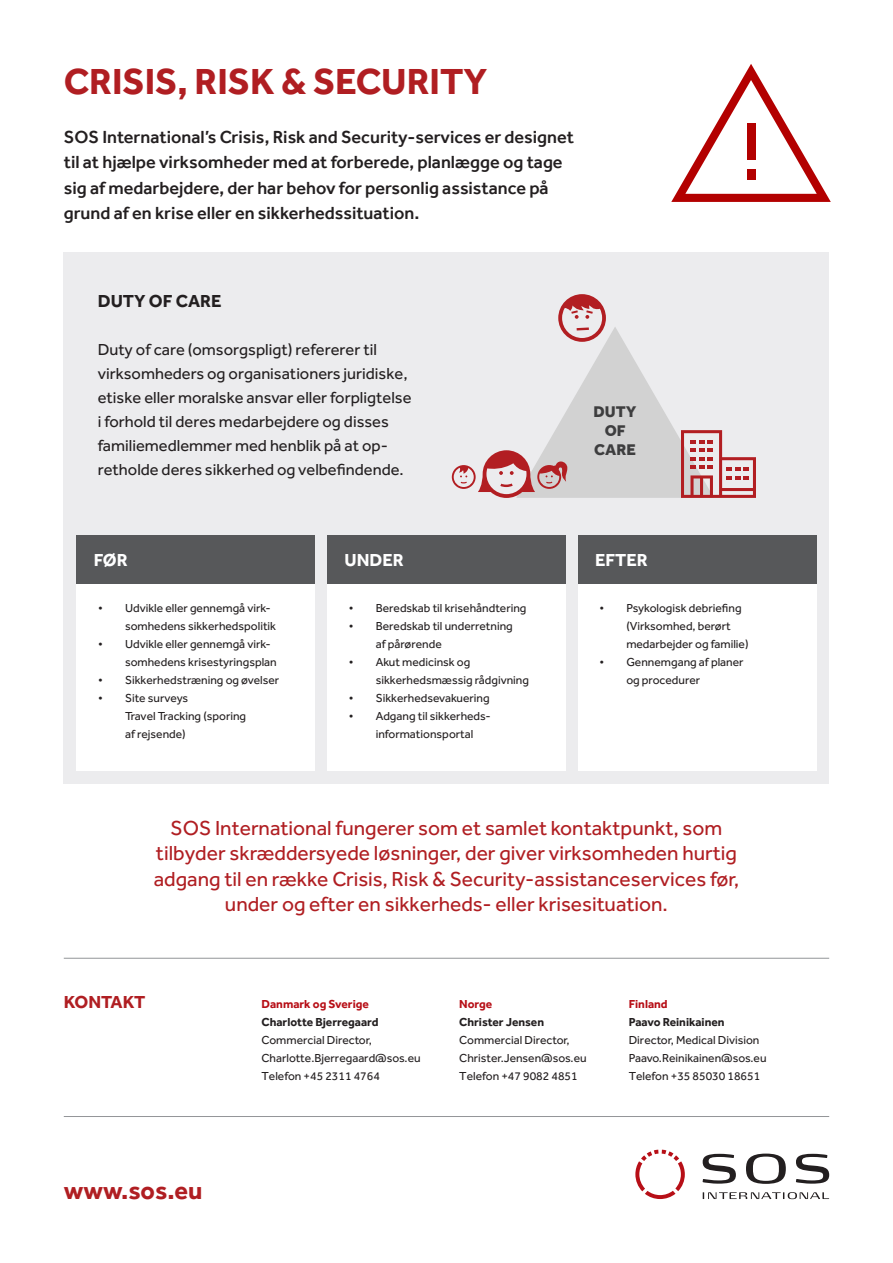
<style>
.page{position:relative;width:893px;height:1263px;background:#fff}
.page>*{position:absolute;margin:0;border:0;box-sizing:border-box;transform-origin:0 0}
.t1{font:700 37.5px "Effra";color:#b01e22}
.t2{font:700 25.5px "Effra";color:#b01e22}
.t3{font:21px/25.2px "Effra";color:#b01e22;text-align:center}
.t4{font:500 18px/25.5px "Effra";color:#231f20}
.Brødtekst_-_8_5_12pt{font:700 18px "Effra";color:#fff}
.t5{font:700 18px "Effra";color:#231f20}
.Overskrifter_-_Brødt{font:700 18px "Effra";letter-spacing:-.015em;color:#b01e22}
.t6{font:16.5px/24px "Effra";color:#231f20}
.Mellemrubrik{font:800 15.9px "Effra";color:#3e3e3f}
.Brødtekst_uden_indry{font:12px/18px "Effra";color:#231f20}
.Brødtekst_uden_indry-2{font:700 12px "Effra";color:#231f20}
.Brødtekst_uden_indry-3{font:700 12px "Effra";color:#b70f17}
</style>
<div class="page">
<div style="left:64px;top:252px;width:765px;height:531px;background:#ececee"></div>
<svg style="left:452px;top:294px;width:304px;height:204px"></svg>
<svg style="left:746px;top:1153px;width:40px;height:31px"></svg>
<svg style="left:703px;top:1154px;width:33px;height:30px"></svg>
<svg style="left:796px;top:1154px;width:33px;height:30px"></svg>
<svg style="left:703px;top:1192px;width:126px;height:7px"></svg>
<svg style="left:635px;top:1150px;width:50px;height:49px"></svg>
<div style="left:77px;top:577px;width:238px;height:194px;background:#fff"></div>
<div style="left:327px;top:577px;width:239px;height:194px;background:#fff"></div>
<div style="left:578px;top:577px;width:238px;height:194px;background:#fff"></div>
<div style="left:77px;top:535px;width:238px;height:48px;background:#57585a"></div>
<div style="left:327px;top:535px;width:239px;height:48px;background:#57585a"></div>
<div style="left:578px;top:535px;width:238px;height:48px;background:#57585a"></div>
<hr style="left:64px;top:1116px;width:765px;height:1px;background:#939598">
<hr style="left:64px;top:958px;width:765px;height:1px;background:#939598">
<svg style="left:671px;top:64px;width:160px;height:138px"></svg>
<div style="left:747px;top:123px;width:8px;height:36px;background:#b30000"></div>
<div style="left:747px;top:169px;width:8px;height:11px;background:#b30000"></div>
<p class="t1" style="left:64px;top:58px;width:425px">CRISIS, RISK &amp; SECURITY</p>
<p class="t4" style="left:64px;top:124px;width:512px">SOS International’s Crisis, Risk and Security-services er designet til at hjælpe virksomheder med at forberede, planlægge og tage sig af medarbejdere, der har behov for personlig assistance på grund af en krise eller en sikkerhedssituation.</p>
<p class="t5" style="left:98px;top:290px;width:125px">DUTY OF CARE</p>
<p class="t6" style="left:98px;top:337px;width:315px">Duty of care (omsorgspligt) refererer til virksomheders og organisationers juridiske, etiske eller moralske ansvar eller forpligtelse i forhold til deres medarbejdere og disses familiemedlemmer med henblik på at op&shy;retholde deres sikkerhed og velbefindende.</p>
<p class="Mellemrubrik" style="left:594px;top:402px;width:44px">DUTY</p>
<p class="Mellemrubrik" style="left:605px;top:421px;width:22px">OF</p>
<p class="Mellemrubrik" style="left:594px;top:440px;width:43px">CARE</p>
<p class="Brødtekst_-_8_5_12pt" style="left:94px;top:549px;width:35px">FØR</p>
<p class="Brødtekst_-_8_5_12pt" style="left:344px;top:549px;width:61px">UNDER</p>
<p class="Brødtekst_-_8_5_12pt" style="left:595px;top:549px;width:54px">EFTER</p>
<p class="Brødtekst_uden_indry" style="left:125px;top:599px;width:153px;text-indent:-27px">• Udvikle eller gennemgå virk&shy;somhedens sikkerhedspolitik</p>
<p class="Brødtekst_uden_indry" style="left:125px;top:635px;width:153px;text-indent:-27px">• Udvikle eller gennemgå virk&shy;somhedens krisestyringsplan</p>
<p class="Brødtekst_uden_indry" style="left:98px;top:671px;width:183px">• Sikkerhedstræning og øvelser</p>
<p class="Brødtekst_uden_indry" style="left:125px;top:689px;width:123px;text-indent:-27px">• Site surveys<br>Travel Tracking (sporing af rejsende)</p>
<p class="Brødtekst_uden_indry" style="left:349px;top:599px;width:179px">• Beredskab til krisehåndtering</p>
<p class="Brødtekst_uden_indry" style="left:376px;top:617px;width:139px;text-indent:-27px">• Beredskab til underretning af pårørende</p>
<p class="Brødtekst_uden_indry" style="left:376px;top:653px;width:155px;text-indent:-27px">• Akut medicinsk og sikkerhedsmæssig rådgivning</p>
<p class="Brødtekst_uden_indry" style="left:349px;top:689px;width:142px">• Sikkerhedsevakuering</p>
<p class="Brødtekst_uden_indry" style="left:376px;top:707px;width:117px;text-indent:-27px">• Adgang til sikkerheds&shy;informationsportal</p>
<p class="Brødtekst_uden_indry" style="left:626px;top:599px;width:124px;text-indent:-27px">• Psykologisk debriefing (Virksomhed, berørt medarbejder og familie)</p>
<p class="Brødtekst_uden_indry" style="left:626px;top:653px;width:119px;text-indent:-27px">• Gennemgang af planer og procedurer</p>
<p class="t3" style="left:154px;top:815px;width:587px">SOS International fungerer som et samlet kontaktpunkt, som tilbyder skræddersyede løsninger, der giver virksomheden hurtig adgang til en række Crisis, Risk &amp; Security-assistanceservices før, under og efter en sikkerheds- eller krisesituation.</p>
<p class="Overskrifter_-_Brødt" style="left:64px;top:991px;width:83px">KONTAKT</p>
<p class="Brødtekst_uden_indry-3" style="left:459px;top:997px;width:35px">Norge</p>
<p class="Brødtekst_uden_indry-2" style="left:459px;top:1015px;width:86px">Christer Jensen</p>
<p class="Brødtekst_uden_indry" style="left:459px;top:1031px;width:112px">Commercial Director,</p>
<p class="Brødtekst_uden_indry" style="left:459px;top:1049px;width:129px">Christer.Jensen@sos.eu</p>
<p class="Brødtekst_uden_indry" style="left:459px;top:1067px;width:120px">Telefon +47 9082 4851</p>
<p class="Brødtekst_uden_indry-3" style="left:261px;top:997px;width:109px">Danmark og Sverige</p>
<p class="Brødtekst_uden_indry-2" style="left:261px;top:1015px;width:119px">Charlotte Bjerregaard</p>
<p class="Brødtekst_uden_indry" style="left:261px;top:1031px;width:112px">Commercial Director,</p>
<p class="Brødtekst_uden_indry" style="left:261px;top:1049px;width:161px">Charlotte.Bjerregaard@sos.eu</p>
<p class="Brødtekst_uden_indry" style="left:261px;top:1067px;width:120px">Telefon +45 2311 4764</p>
<p class="t2" style="left:64px;top:1175px;width:140px">www.sos.eu</p>
<p class="Brødtekst_uden_indry-3" style="left:629px;top:997px;width:41px">Finland</p>
<p class="Brødtekst_uden_indry-2" style="left:629px;top:1015px;width:97px">Paavo Reinikainen</p>
<p class="Brødtekst_uden_indry" style="left:629px;top:1031px;width:132px">Director, Medical Division</p>
<p class="Brødtekst_uden_indry" style="left:629px;top:1049px;width:139px">Paavo.Reinikainen@sos.eu</p>
<p class="Brødtekst_uden_indry" style="left:629px;top:1067px;width:133px">Telefon +35 85030 18651</p>
</div>
